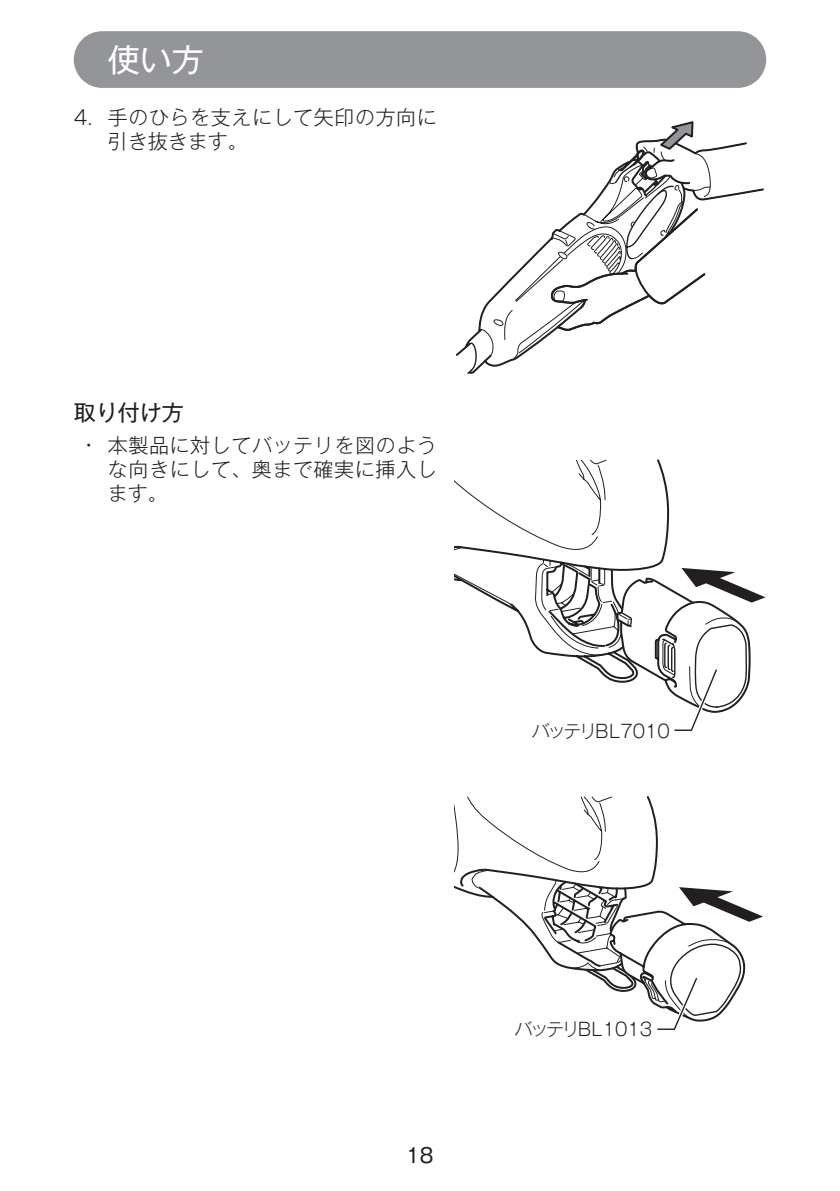
<style>
.page{position:relative;width:840px;height:1191px;background:#fff}
.page>*{position:absolute;margin:0;border:0;box-sizing:border-box;transform-origin:0 0}
.t1{font:32px "Gothic MB101 Pro";color:#fff}
.t2{font:22px "Gothic MB101 Pro";color:#231f20}
.t3{font:300 20px/24px "Gothic MB101 Pro";letter-spacing:.03em;color:#231f20}
.t4{font:20px "Gothic MB101 Pro";color:#231f20}
.t5{font:18px "Gothic MB101 Pro Light 90 msp RKSJ H";color:#231f20}
</style>
<div class="page">
<div style="left:74px;top:31px;width:691px;height:57px;background:#939598;border-radius:28px"></div>
<svg style="left:456px;top:121px;width:308px;height:253px"></svg>
<svg style="left:454px;top:459px;width:311px;height:272px"></svg>
<svg style="left:454px;top:796px;width:308px;height:234px"></svg>
<h1 class="t1" style="left:108px;top:33px;width:97px">使い方</h1>
<p class="t3" style="left:108px;top:103px;width:330px;text-indent:-34px">4. 手のひらを支えにして矢印の方向に引き抜きます。</p>
<p class="t2" style="left:74px;top:394px;width:111px">取り付け方</p>
<p class="t3" style="left:108px;top:430px;width:330px;text-align:justify;text-indent:-23px">• 本製品に対してバッテリを図のような向きにして、奥まで確実に挿入します。</p>
<p class="t5" style="left:531px;top:716px;width:139px">バッテリBL7010</p>
<p class="t4" style="left:406px;top:1139px;width:29px">18</p>
<p class="t5" style="left:514px;top:1014px;width:139px">バッテリBL1013</p>
</div>
